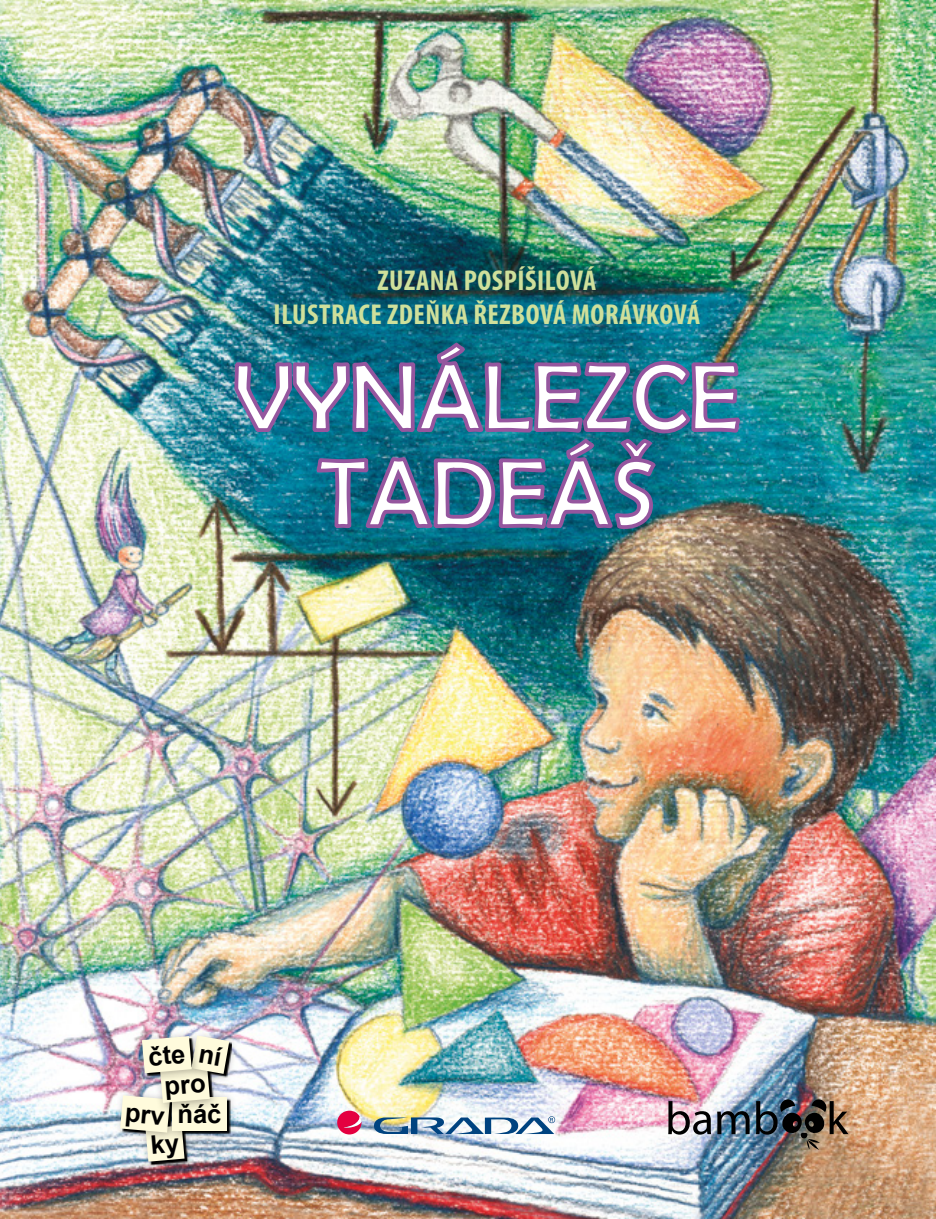
<style>
.page{position:relative;width:936px;height:1219px;background:#fff}
.page>*{position:absolute;margin:0;border:0;box-sizing:border-box;transform-origin:0 0}
.t1{font:96px/96px "Berlin Sans FB";color:#fff;text-align:center}
.t2{font:700 condensed 28.8px/34.6px "Myriad Pro";letter-spacing:.02em;color:#cfe09b;text-align:center}
.t3{font:700 25.6px "Arial";color:#000}
</style>
<div class="page">
<img style="left:0;top:0;width:935px;height:1219px">
<img style="left:232px;top:207px;width:509px;height:342px">
<div style="left:139px;top:1119px;width:56px;height:53px;background:#000;opacity:.3"></div>
<div style="left:114px;top:1088px;width:66px;height:54px;background:#000;opacity:.3"></div>
<div style="left:165px;top:1090px;width:72px;height:51px;background:#000;opacity:.3"></div>
<div style="left:185px;top:1029px;width:54px;height:55px;background:#000;opacity:.3"></div>
<div style="left:136px;top:1029px;width:66px;height:55px;background:#000;opacity:.3"></div>
<svg style="left:337px;top:1111px;width:24px;height:23px"></svg>
<svg style="left:374px;top:1116px;width:181px;height:18px"></svg>
<svg style="left:668px;top:1101px;width:43px;height:34px"></svg>
<svg style="left:717px;top:1111px;width:32px;height:23px"></svg>
<img style="left:756px;top:1099px;width:92px;height:51px">
<img style="left:120px;top:1035px;width:109px;height:127px">
<p class="t2" style="left:273px;top:262px;width:428px">ZUZANA POSPÍŠILOVÁ<br>ILUSTRACE ZDEŇKA ŘEZBOVÁ MORÁVKOVÁ</p>
<h1 class="t1" style="left:233px;top:349px;width:508px">VYNÁLEZCE<br>TADEÁŠ</h1>
<p class="t3" style="left:177px;top:1096px;width:46px">ňáč</p>
</div>
